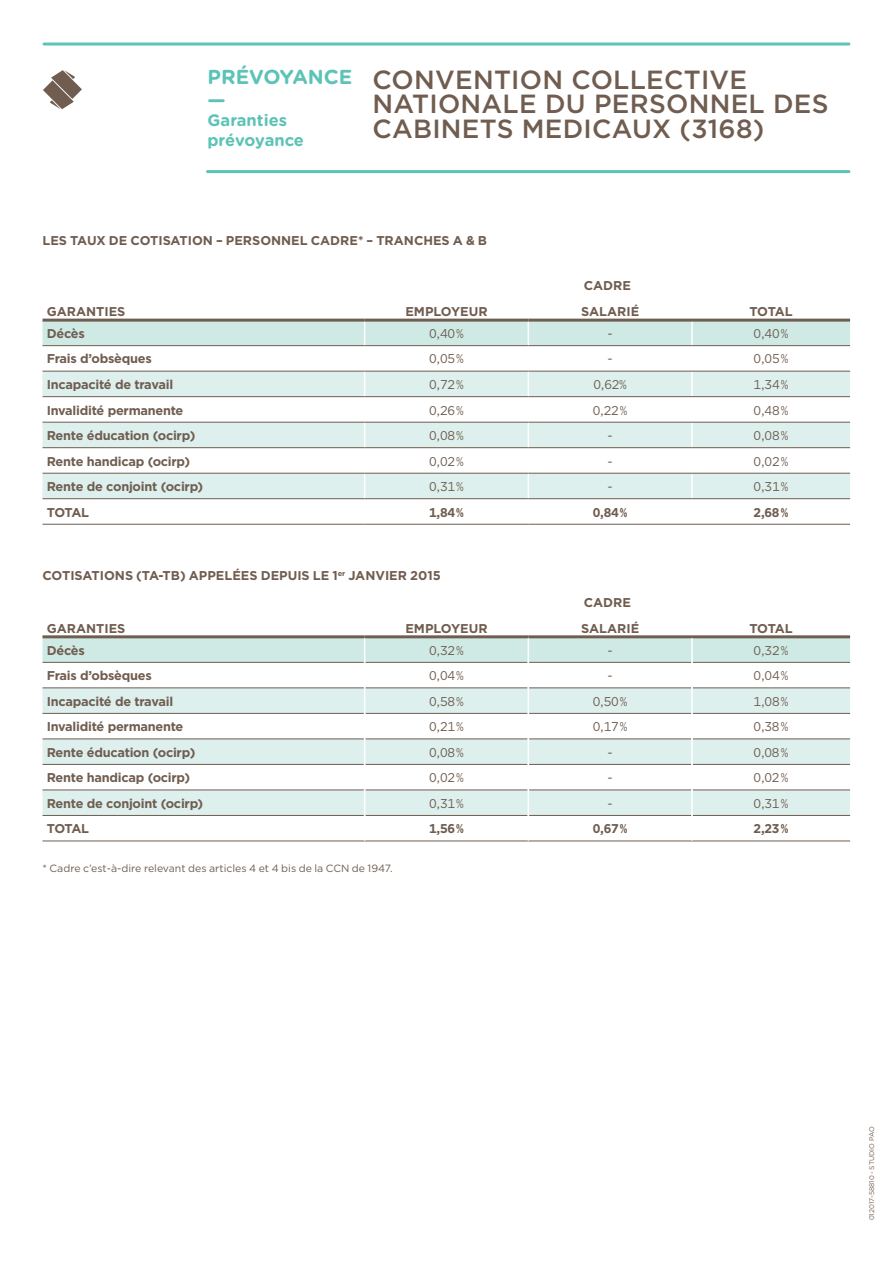
<style>
.page{position:relative;width:893px;height:1263px;background:#fff}
.page>*{position:absolute;margin:0;border:0;box-sizing:border-box;transform-origin:0 0}
.t1{font:500 26.25px/24.9px "Gotham";letter-spacing:.01em;color:#705d50}
.t2{font:700 20.25px/22.5px "Gotham Rounded";color:#5cc3b6}
.t3{font:700 16.5px/19.5px "Gotham Rounded";color:#5cc3b6}
.t4{font:700 12.75px "Gotham";letter-spacing:-.02em;color:#705d50}
.t5{font:12.75px "Gotham";letter-spacing:-.02em;color:#705d50}
.t6{font:700 12.75px "Gotham";color:#705d50}
.t7{font:10.5px "Gotham";color:#705d50}
.t8{font:6.75px "Gotham";color:#705d50}
</style>
<div class="page">
<hr style="left:44px;top:43px;width:805px;height:3px;background:#5cc3b6">
<hr style="left:207px;top:170px;width:642px;height:3px;background:#5cc3b6">
<svg style="left:43px;top:70px;width:39px;height:39px"></svg>
<svg style="left:43px;top:322px;width:807px;height:202px"></svg>
<hr style="left:43px;top:319px;width:322px;height:3px;background:#705d50">
<hr style="left:365px;top:319px;width:163px;height:3px;background:#705d50">
<hr style="left:528px;top:319px;width:164px;height:3px;background:#705d50">
<hr style="left:692px;top:319px;width:158px;height:3px;background:#705d50">
<hr style="left:43px;top:345px;width:322px;height:1px;background:#705d50">
<hr style="left:365px;top:345px;width:163px;height:1px;background:#705d50">
<hr style="left:528px;top:345px;width:164px;height:1px;background:#705d50">
<hr style="left:692px;top:345px;width:158px;height:1px;background:#705d50">
<hr style="left:43px;top:371px;width:322px;height:1px;background:#705d50">
<hr style="left:43px;top:396px;width:322px;height:1px;background:#705d50">
<hr style="left:43px;top:422px;width:322px;height:1px;background:#705d50">
<hr style="left:365px;top:371px;width:163px;height:1px;background:#705d50">
<hr style="left:365px;top:396px;width:163px;height:1px;background:#705d50">
<hr style="left:365px;top:422px;width:163px;height:1px;background:#705d50">
<hr style="left:528px;top:371px;width:164px;height:1px;background:#705d50">
<hr style="left:528px;top:396px;width:164px;height:1px;background:#705d50">
<hr style="left:528px;top:422px;width:164px;height:1px;background:#705d50">
<hr style="left:692px;top:371px;width:158px;height:1px;background:#705d50">
<hr style="left:692px;top:396px;width:158px;height:1px;background:#705d50">
<hr style="left:692px;top:422px;width:158px;height:1px;background:#705d50">
<hr style="left:43px;top:447px;width:322px;height:1px;background:#705d50">
<hr style="left:365px;top:447px;width:163px;height:1px;background:#705d50">
<hr style="left:528px;top:447px;width:164px;height:1px;background:#705d50">
<hr style="left:692px;top:447px;width:158px;height:1px;background:#705d50">
<hr style="left:43px;top:473px;width:322px;height:1px;background:#705d50">
<hr style="left:365px;top:473px;width:163px;height:1px;background:#705d50">
<hr style="left:528px;top:473px;width:164px;height:1px;background:#705d50">
<hr style="left:692px;top:473px;width:158px;height:1px;background:#705d50">
<hr style="left:43px;top:498px;width:322px;height:1px;background:#705d50">
<hr style="left:43px;top:524px;width:322px;height:1px;background:#705d50">
<hr style="left:365px;top:498px;width:163px;height:1px;background:#705d50">
<hr style="left:365px;top:524px;width:163px;height:1px;background:#705d50">
<hr style="left:528px;top:498px;width:164px;height:1px;background:#705d50">
<hr style="left:528px;top:524px;width:164px;height:1px;background:#705d50">
<hr style="left:692px;top:498px;width:158px;height:1px;background:#705d50">
<hr style="left:692px;top:524px;width:158px;height:1px;background:#705d50">
<hr style="left:43px;top:635px;width:322px;height:3px;background:#705d50">
<hr style="left:365px;top:635px;width:163px;height:3px;background:#705d50">
<hr style="left:528px;top:635px;width:164px;height:3px;background:#705d50">
<hr style="left:692px;top:635px;width:158px;height:3px;background:#705d50">
<hr style="left:43px;top:840px;width:322px;height:1px;background:#705d50">
<hr style="left:365px;top:840px;width:163px;height:1px;background:#705d50">
<hr style="left:528px;top:840px;width:164px;height:1px;background:#705d50">
<hr style="left:692px;top:840px;width:158px;height:1px;background:#705d50">
<svg style="left:43px;top:637px;width:807px;height:179px"></svg>
<h2 class="t2" style="left:207px;top:65px;width:146px">PRÉVOYANCE —</h2>
<p class="t3" style="left:207px;top:110px;width:98px">Garanties prévoyance</p>
<h1 class="t1" style="left:372px;top:66px;width:458px">CONVENTION COLLECTIVE<br>NATIONALE DU PERSONNEL DES<br>CABINETS MEDICAUX (3168)</h1>
<p class="t6" style="left:43px;top:232px;width:446px">LES TAUX DE COTISATION – PERSONNEL CADRE* – TRANCHES A &amp; B</p>
<p class="t4" style="left:584px;top:277px;width:49px">CADRE</p>
<p class="t6" style="left:47px;top:303px;width:80px">GARANTIES</p>
<p class="t6" style="left:405px;top:303px;width:84px">EMPLOYEUR</p>
<p class="t6" style="left:581px;top:303px;width:60px">SALARIÉ</p>
<p class="t4" style="left:749px;top:303px;width:45px">TOTAL</p>
<p class="t4" style="left:47px;top:325px;width:40px">Décès</p>
<p class="t5" style="left:429px;top:325px;width:36px">0,40 %</p>
<p class="t5" style="left:608px;top:325px;width:7px">-</p>
<p class="t5" style="left:754px;top:325px;width:36px">0,40 %</p>
<p class="t4" style="left:47px;top:350px;width:107px">Frais d’obsèques</p>
<p class="t5" style="left:429px;top:351px;width:36px">0,05 %</p>
<p class="t5" style="left:608px;top:351px;width:7px">-</p>
<p class="t5" style="left:754px;top:351px;width:36px">0,05 %</p>
<p class="t4" style="left:47px;top:376px;width:128px">Incapacité de travail</p>
<p class="t5" style="left:429px;top:376px;width:36px">0,72 %</p>
<p class="t5" style="left:593px;top:376px;width:35px">0,62%</p>
<p class="t5" style="left:754px;top:376px;width:36px">1,34 %</p>
<p class="t4" style="left:47px;top:402px;width:138px">Invalidité permanente</p>
<p class="t5" style="left:429px;top:402px;width:36px">0,26 %</p>
<p class="t5" style="left:593px;top:402px;width:36px">0,22 %</p>
<p class="t5" style="left:754px;top:402px;width:36px">0,48 %</p>
<p class="t4" style="left:47px;top:427px;width:150px">Rente éducation (ocirp)</p>
<p class="t5" style="left:429px;top:427px;width:36px">0,08 %</p>
<p class="t5" style="left:608px;top:427px;width:7px">-</p>
<p class="t5" style="left:754px;top:427px;width:36px">0,08 %</p>
<p class="t4" style="left:47px;top:453px;width:145px">Rente handicap (ocirp)</p>
<p class="t5" style="left:429px;top:453px;width:36px">0,02 %</p>
<p class="t5" style="left:608px;top:453px;width:7px">-</p>
<p class="t5" style="left:754px;top:453px;width:36px">0,02 %</p>
<p class="t4" style="left:47px;top:478px;width:158px">Rente de conjoint (ocirp)</p>
<p class="t5" style="left:429px;top:478px;width:36px">0,31 %</p>
<p class="t5" style="left:608px;top:478px;width:7px">-</p>
<p class="t5" style="left:754px;top:478px;width:36px">0,31 %</p>
<p class="t4" style="left:47px;top:504px;width:44px">TOTAL</p>
<p class="t4" style="left:429px;top:504px;width:36px">1,84 %</p>
<p class="t4" style="left:593px;top:504px;width:36px">0,84 %</p>
<p class="t4" style="left:754px;top:504px;width:36px">2,68 %</p>
<p class="t6" style="left:42px;top:567px;width:400px">COTISATIONS (TA-TB) APPELÉES DEPUIS LE 1<sup>er</sup> JANVIER 2015</p>
<p class="t4" style="left:584px;top:594px;width:49px">CADRE</p>
<p class="t6" style="left:47px;top:620px;width:80px">GARANTIES</p>
<p class="t6" style="left:405px;top:620px;width:84px">EMPLOYEUR</p>
<p class="t6" style="left:581px;top:620px;width:60px">SALARIÉ</p>
<p class="t4" style="left:749px;top:620px;width:45px">TOTAL</p>
<p class="t4" style="left:47px;top:642px;width:40px">Décès</p>
<p class="t5" style="left:429px;top:642px;width:36px">0,32 %</p>
<p class="t5" style="left:608px;top:642px;width:7px">-</p>
<p class="t5" style="left:754px;top:642px;width:36px">0,32 %</p>
<p class="t4" style="left:47px;top:667px;width:107px">Frais d’obsèques</p>
<p class="t5" style="left:429px;top:667px;width:36px">0,04 %</p>
<p class="t5" style="left:608px;top:667px;width:7px">-</p>
<p class="t5" style="left:754px;top:667px;width:36px">0,04 %</p>
<p class="t4" style="left:47px;top:693px;width:128px">Incapacité de travail</p>
<p class="t5" style="left:429px;top:693px;width:36px">0,58 %</p>
<p class="t5" style="left:593px;top:693px;width:36px">0,50 %</p>
<p class="t5" style="left:754px;top:693px;width:36px">1,08 %</p>
<p class="t4" style="left:47px;top:718px;width:138px">Invalidité permanente</p>
<p class="t5" style="left:429px;top:718px;width:36px">0,21 %</p>
<p class="t5" style="left:593px;top:718px;width:36px">0,17 %</p>
<p class="t5" style="left:754px;top:718px;width:36px">0,38 %</p>
<p class="t4" style="left:47px;top:744px;width:150px">Rente éducation (ocirp)</p>
<p class="t5" style="left:429px;top:744px;width:36px">0,08 %</p>
<p class="t5" style="left:608px;top:744px;width:7px">-</p>
<p class="t5" style="left:754px;top:744px;width:36px">0,08 %</p>
<p class="t4" style="left:47px;top:769px;width:145px">Rente handicap (ocirp)</p>
<p class="t5" style="left:429px;top:770px;width:36px">0,02 %</p>
<p class="t5" style="left:608px;top:770px;width:7px">-</p>
<p class="t5" style="left:754px;top:770px;width:36px">0,02 %</p>
<p class="t4" style="left:47px;top:795px;width:158px">Rente de conjoint (ocirp)</p>
<p class="t5" style="left:429px;top:795px;width:36px">0,31 %</p>
<p class="t5" style="left:608px;top:795px;width:7px">-</p>
<p class="t5" style="left:754px;top:795px;width:36px">0,31 %</p>
<p class="t4" style="left:47px;top:820px;width:44px">TOTAL</p>
<p class="t4" style="left:429px;top:820px;width:36px">1,56 %</p>
<p class="t4" style="left:593px;top:820px;width:36px">0,67 %</p>
<p class="t4" style="left:754px;top:820px;width:36px">2,23 %</p>
<p class="t7" style="left:43px;top:861px;width:352px">* Cadre c’est-à-dire relevant des articles 4 et 4 bis de la CCN de 1947.</p>
<p class="t8" style="left:867px;top:1220px;width:96px;rotate:-90deg">012017-58810 - STUDIO PAO</p>
</div>
